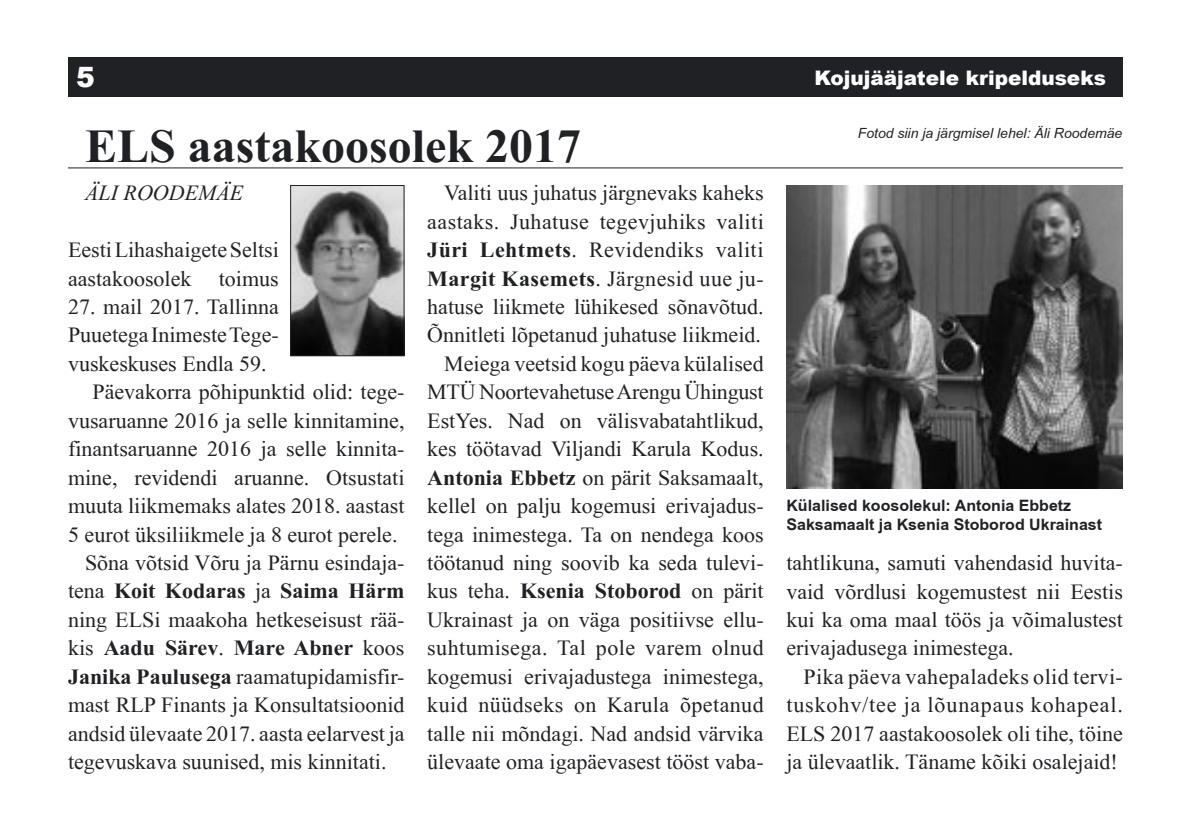
<style>
.page{position:relative;width:1191px;height:840px;background:#fff}
.page>*{position:absolute;margin:0;border:0;box-sizing:border-box;transform-origin:0 0}
.t1{font:700 48px "EE Times New Roman";color:#202124}
.t2{font:900 28px "Arial";color:#fff}
.t3{font:22px/28.4px "EE Times New Roman";color:#202124;text-align:justify}
.t4{font:700 22px "EE Times New Roman";color:#202124}
.t5{font:italic 22px "EE Times New Roman";color:#202124}
.t6{font:900 20px "Arial";color:#fff}
.t7{font:700 16px/19.2px "EE Arial";color:#202124}
.t8{font:italic 14px "EE Arial";color:#202124}
.s1{font-weight:700}
.s2{font-weight:400}
</style>
<div class="page">
<div style="left:68px;top:57px;width:1055px;height:39px;background:#202124"></div>
<hr style="left:68px;top:167px;width:1055px;height:1px;background:#202124">
<img style="left:292px;top:187px;width:110px;height:167px">
<div style="left:290px;top:185px;width:114px;height:171px;border:1px solid #202124"></div>
<img style="left:786px;top:185px;width:337px;height:303px">
<p class="t2" style="left:76px;top:57px;width:20px">5</p>
<p class="t6" style="left:814px;top:63px;width:293px">Kojujääjatele kripelduseks</p>
<h1 class="t1" style="left:85px;top:118px;width:498px">ELS aastakoosolek 2017</h1>
<p class="t5" style="left:85px;top:181px;width:160px">ÄLI ROODEMÄE</p>
<p class="t8" style="left:857px;top:126px;width:266px">Fotod siin ja järgmisel lehel: Äli Roodemäe</p>
<p class="t3" style="left:427px;top:179px;width:338px;text-align:right">Valiti uus juhatus järgnevaks kaheks aastaks. Juhatuse tegevjuhiks valiti <span class="s1">Jüri Lehtmets</span>. Revidendiks valiti <span class="s1">Margit Kasemets</span>. Järgnesid uue ju&shy;hatuse liikmete lühikesed sõnavõtud.<br>Õnnitleti lõpetanud juhatuse liikmeid.<br>Meiega veetsid kogu päeva külalised MTÜ Noortevahetuse Arengu Ühingust EstYes. Nad on välisvabatahtlikud, kes töötavad Viljandi Karula Kodus.<br><span class="s1">Antonia Ebbetz</span> on pärit Saksamaalt, kellel on palju kogemusi erivajadus&shy;tega inimestega. Ta on nendega koos töötanud ning soovib ka seda tulevi&shy;kus teha. <span class="s1">Ksenia Stoborod</span> on pärit Ukrainast ja on väga positiivse ellu&shy;suhtumisega. Tal pole varem olnud kogemusi erivajadustega inimestega, kuid nüüdseks on Karula õpetanud talle nii mõndagi. Nad andsid värvika ülevaate oma igapäevasest tööst vaba-</p>
<p class="t3" style="left:68px;top:235px;width:212px">Eesti Lihashaigete Seltsi aastakoosolek toimus</p>
<p class="t3" style="left:68px;top:292px;width:212px">27. mail 2017. Tallinna</p>
<p class="t3" style="left:68px;top:321px;width:212px">Puuetega Inimeste Tege-</p>
<p class="t3" style="left:68px;top:349px;width:200px">vuskeskuses Endla 59.</p>
<p class="t3" style="left:92px;top:377px;width:313px">Päevakorra põhipunktid olid: tege-</p>
<p class="t3" style="left:68px;top:406px;width:338px">vusaruanne 2016 ja selle kinnitamine,</p>
<p class="t3" style="left:68px;top:434px;width:338px">finantsaruanne 2016 ja selle kinnita-</p>
<p class="t3" style="left:68px;top:463px;width:338px">mine, revidendi aruanne. Otsustati</p>
<p class="t3" style="left:68px;top:491px;width:338px">muuta liikmemaks alates 2018. aastast</p>
<p class="t3" style="left:68px;top:519px;width:331px">5 eurot üksiliikmele ja 8 eurot perele.</p>
<p class="t3" style="left:85px;top:548px;width:321px">Sõna võtsid Võru ja Pärnu esindaja-</p>
<p class="t4" style="left:68px;top:578px;width:338px"><span class="s2">tena</span> Koit Kodaras <span class="s2">ja</span> Saima Härm</p>
<p class="t3" style="left:68px;top:605px;width:338px">ning ELSi maakoha hetkeseisust rää-</p>
<p class="t4" style="left:68px;top:634px;width:338px"><span class="s2">kis</span> Aadu Särev<span class="s2">.</span> Mare Abner <span class="s2">koos</span></p>
<p class="t3" style="left:68px;top:661px;width:338px"><span class="s1">Janika Paulusega</span> raamatupidamisfir-</p>
<p class="t3" style="left:68px;top:690px;width:338px">mast RLP Finants ja Konsultatsioonid</p>
<p class="t3" style="left:68px;top:718px;width:338px">andsid ülevaate 2017. aasta eelarvest ja</p>
<p class="t3" style="left:68px;top:747px;width:320px">tegevuskava suunised, mis kinnitati.</p>
<p class="t7" style="left:786px;top:495px;width:317px">Külalised koosolekul: Antonia Ebbetz<br>Saksamaalt ja Ksenia Stoborod Ukrainast</p>
<p class="t3" style="left:786px;top:548px;width:338px">tahtlikuna, samuti vahendasid huvita&shy;vaid võrdlusi kogemustest nii Eestis kui ka oma maal töös ja võimalustest erivajadusega inimestega.</p>
<p class="t3" style="left:786px;top:662px;width:338px;text-indent:17px">Pika päeva vahepaladeks olid tervi&shy;tuskohv/tee ja lõunapaus kohapeal.<br>ELS 2017 aastakoosolek oli tihe, töine ja ülevaatlik. Täname kõiki osalejaid!</p>
</div>
